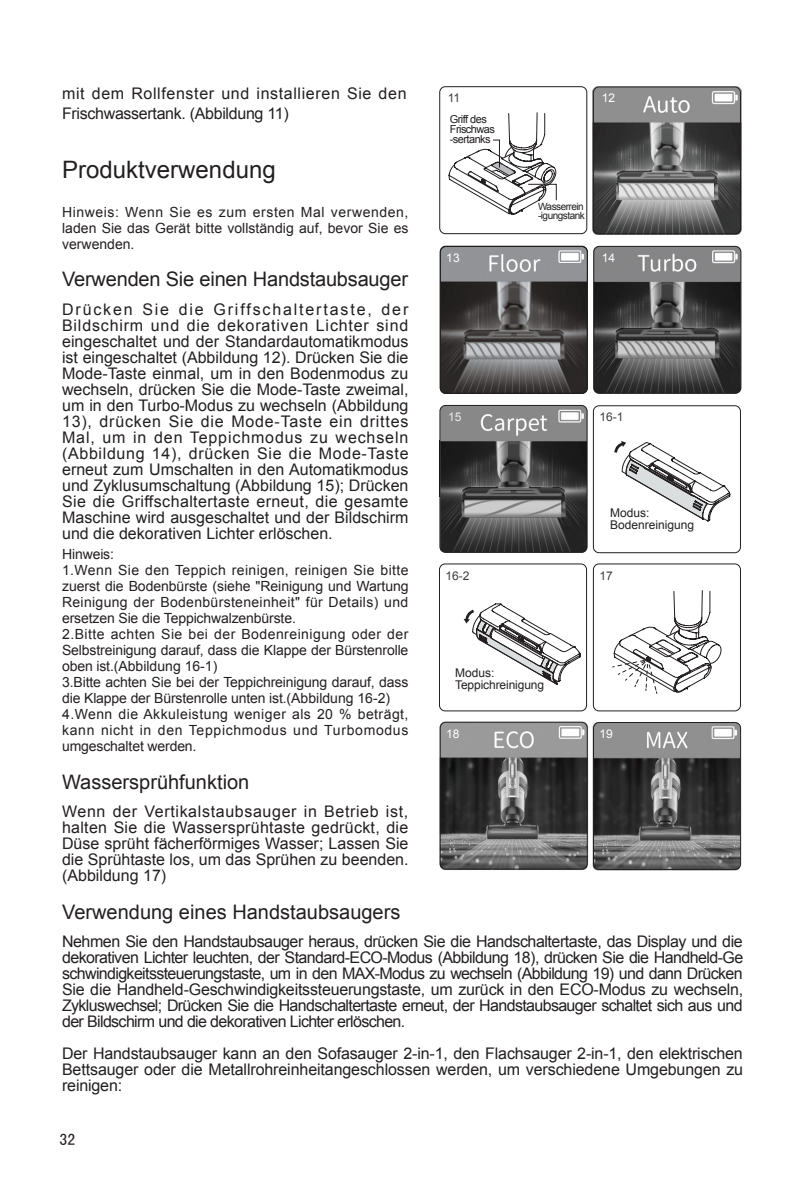
<style>
.page{position:relative;width:806px;height:1191px;background:#fff}
.page>*{position:absolute;margin:0;border:0;box-sizing:border-box;transform-origin:0 0}
.t1{font:24px "Arial";color:#231f20}
.t2{font:20px "Arial";color:#231f20}
.t3{font:16px/16px "Arial";color:#231f20;text-align:justify}
.t4{font:16px/20px "Arial";letter-spacing:.04em;color:#231f20}
.t5{font:16px "Sim Hei";color:#231f20}
.t6{font:14px/16px "Arial";letter-spacing:-.01em;color:#231f20;text-align:justify}
.t7{font:12px/12px "Arial";color:#231f20}
.t8{font:12px "Arial";color:#3e3e3f}
.t9{font:12px "Arial";color:#fff}
.t10{font:12px "Arial";color:#e9eaeb}
.t11{font:11px "Arial";letter-spacing:-.05em;color:#231f20}
.t12{font:10px "Arial";letter-spacing:-.05em;color:#231f20}
</style>
<div class="page">
<div style="left:592px;top:405px;width:148px;height:148px;border:1px solid #231f20;border-radius:6px"></div>
<img style="left:593px;top:245px;width:149px;height:149px">
<div style="left:593px;top:246px;width:147px;height:147px;border:1px solid #231f20;border-radius:6px"></div>
<img style="left:592px;top:722px;width:150px;height:149px">
<div style="left:593px;top:722px;width:147px;height:147px;border:1px solid #231f20;border-radius:6px"></div>
<img style="left:441px;top:404px;width:147px;height:149px">
<svg style="left:441px;top:405px;width:146px;height:36px;background:#949494"></svg>
<img style="left:537px;top:441px;width:47px;height:55px">
<div style="left:439px;top:405px;width:148px;height:147px;border:1px solid #231f20;border-radius:6px"></div>
<img style="left:440px;top:721px;width:149px;height:149px">
<div style="left:439px;top:722px;width:148px;height:147px;border:1px solid #231f20;border-radius:6px"></div>
<img style="left:439px;top:245px;width:148px;height:148px">
<div style="left:440px;top:246px;width:147px;height:147px;border:1px solid #231f20;border-radius:6px"></div>
<img style="left:592px;top:86px;width:148px;height:148px">
<div style="left:592px;top:87px;width:148px;height:147px;border:1px solid #231f20;border-radius:6px"></div>
<div style="left:439px;top:86px;width:147px;height:148px;border:1px solid #231f20;border-radius:6px"></div>
<svg style="left:463px;top:603px;width:117px;height:82px"></svg>
<svg style="left:614px;top:441px;width:116px;height:81px"></svg>
<svg style="left:448px;top:112px;width:108px;height:103px"></svg>
<div style="left:592px;top:563px;width:148px;height:148px;border:1px solid #231f20;border-radius:6px"></div>
<svg style="left:612px;top:590px;width:108px;height:104px"></svg>
<div style="left:439px;top:563px;width:147px;height:148px;border:1px solid #231f20;border-radius:6px"></div>
<p class="t4" style="left:62px;top:83px;width:346px">mit dem Rollfenster und installieren Sie den<br>Frischwassertank. (Abbildung 11)</p>
<p class="t1" style="left:62px;top:153px;width:215px">Produktverwendung</p>
<p class="t6" style="left:62px;top:204px;width:348px">Hinweis: Wenn Sie es zum ersten Mal verwenden, laden Sie das Gerät bitte vollständig auf, bevor Sie es verwenden.</p>
<p class="t2" style="left:62px;top:266px;width:347px">Verwenden Sie einen Handstaubsauger</p>
<p class="t3" style="left:62px;top:301px;width:348px">Drücken Sie die Griffschaltertaste, der Bildschirm und die dekorativen Lichter sind eingeschaltet und der Standardautomatikmodus ist eingeschaltet (Abbildung 12). Drücken Sie die Mode-Taste einmal, um in den Bodenmodus zu wechseln, drücken Sie die Mode-Taste zweimal, um in den Turbo-Modus zu wechseln (Abbildung 13), drücken Sie die Mode-Taste ein drittes Mal, um in den Teppichmodus zu wechseln (Abbildung 14), drücken Sie die Mode-Taste erneut zum Umschalten in den Automatikmodus und Zyklusumschaltung (Abbildung 15); Drücken Sie die Griffschaltertaste erneut, die gesamte Maschine wird ausgeschaltet und der Bildschirm und die dekorativen Lichter erlöschen.</p>
<p class="t6" style="left:62px;top:546px;width:53px">Hinweis:</p>
<p class="t6" style="left:62px;top:562px;width:348px">1.Wenn Sie den Teppich reinigen, reinigen Sie bitte zuerst die Bodenbürste (siehe "Reinigung und Wartung Reinigung der Bodenbürsteneinheit" für Details) und ersetzen Sie die Teppichwalzenbürste.</p>
<p class="t6" style="left:62px;top:626px;width:347px">2.Bitte achten Sie bei der Bodenreinigung oder der Selbstreinigung darauf, dass die Klappe der Bürstenrolle oben ist.(Abbildung 16-1)</p>
<p class="t6" style="left:62px;top:674px;width:347px">3.Bitte achten Sie bei der Teppichreinigung darauf, dass die Klappe der Bürstenrolle unten ist.(Abbildung 16-2)</p>
<p class="t6" style="left:62px;top:706px;width:348px">4.Wenn die Akkuleistung weniger als 20 % beträgt, kann nicht in den Teppichmodus und Turbomodus umgeschaltet werden.</p>
<p class="t2" style="left:62px;top:768px;width:189px">Wassersprühfunktion</p>
<p class="t3" style="left:62px;top:803px;width:348px">Wenn der Vertikalstaubsauger in Betrieb ist, halten Sie die Wassersprühtaste gedrückt, die Düse sprüht fächerförmiges Wasser; Lassen Sie die Sprühtaste los, um das Sprühen zu beenden. (Abbildung 17)</p>
<p class="t2" style="left:62px;top:898px;width:339px">Verwendung eines Handstaubsaugers</p>
<p class="t3" style="left:62px;top:933px;width:682px">Nehmen Sie den Handstaubsauger heraus, drücken Sie die Handschaltertaste, das Display und die dekorativen Lichter leuchten, der Standard-ECO-Modus (Abbildung 18), drücken Sie die Handheld-Ge schwindigkeitssteuerungstaste, um in den MAX-Modus zu wechseln (Abbildung 19) und dann Drücken Sie die Handheld-Geschwindigkeitssteuerungstaste, um zurück in den ECO-Modus zu wechseln, Zykluswechsel; Drücken Sie die Handschaltertaste erneut, der Handstaubsauger schaltet sich aus und der Bildschirm und die dekorativen Lichter erlöschen.</p>
<p class="t3" style="left:62px;top:1045px;width:682px">Der Handstaubsauger kann an den Sofasauger 2-in-1, den Flachsauger 2-in-1, den elektrischen Bettsauger oder die Metallrohreinheitangeschlossen werden, um verschiedene Umgebungen zu reinigen:</p>
<p class="t8" style="left:447px;top:90px;width:14px">11</p>
<p class="t9" style="left:601px;top:90px;width:15px">12</p>
<p class="t11" style="left:449px;top:111px;width:38px">Griff des</p>
<p class="t11" style="left:449px;top:121px;width:47px">Frischwas</p>
<p class="t11" style="left:449px;top:131px;width:42px">-sertanks</p>
<p class="t12" style="left:537px;top:200px;width:47px">Wasserrein</p>
<p class="t12" style="left:537px;top:209px;width:48px">-igungstank</p>
<p class="t9" style="left:601px;top:250px;width:15px">14</p>
<p class="t9" style="left:446px;top:250px;width:15px">13</p>
<p class="t10" style="left:448px;top:409px;width:15px">15</p>
<p class="t8" style="left:599px;top:409px;width:26px">16-1</p>
<p class="t7" style="left:609px;top:506px;width:86px">Modus:<br>Bodenreinigung</p>
<p class="t8" style="left:445px;top:567px;width:26px">16-2</p>
<p class="t8" style="left:599px;top:567px;width:15px">17</p>
<p class="t7" style="left:455px;top:666px;width:90px">Modus:<br>Teppichreinigung</p>
<p class="t9" style="left:446px;top:726px;width:15px">18</p>
<p class="t9" style="left:599px;top:726px;width:15px">19</p>
<p class="t5" style="left:60px;top:1131px;width:18px">32</p>
</div>
